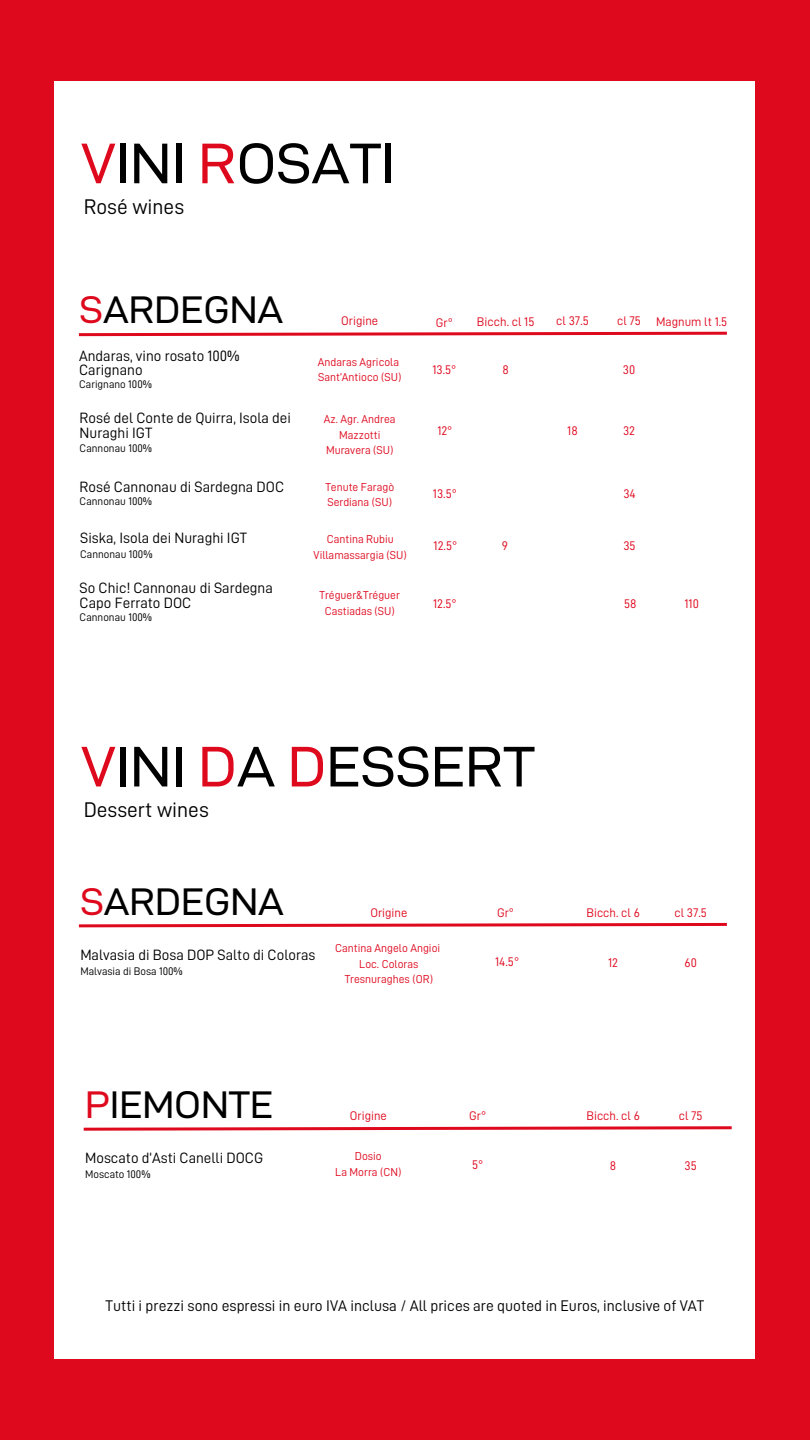
<style>
.page{position:relative;width:810px;height:1440px;background:#df091e}
.page>*{position:absolute;margin:0;border:0;box-sizing:border-box;transform-origin:0 0}
.t1{font:57.4px "D DIN Exp";color:#000}
.t2{font:38.6px "D DIN Exp";color:#000}
.t3{font:21.3px "D DIN";color:#000}
.t4{font:15.5px "D DIN";color:#000}
.t5{font:15px/14.3px "D DIN";color:#000}
.t6{font:12.5px "D DIN";color:#df091e}
.t7{font:11.5px/15.7px "D DIN";color:#df091e;text-align:center}
.t8{font:11px "D DIN";color:#000}
.s1{color:#df091e}
</style>
<div class="page">
<div style="left:55px;top:81px;width:700px;height:1278px;background:#fff"></div>
<svg style="left:78px;top:331px;width:649px;height:6px"></svg>
<svg style="left:83px;top:1126px;width:649px;height:5px"></svg>
<svg style="left:78px;top:922px;width:649px;height:6px"></svg>
<h1 class="t1" style="left:81px;top:132px;width:316px"><span class="s1">V</span>INI <span class="s1">R</span>OSATI</h1>
<h3 class="t3" style="left:84px;top:197px;width:102px">Rosé wines</h3>
<h2 class="t2" style="left:80px;top:288px;width:205px"><span class="s1">S</span>ARDEGNA</h2>
<h5 class="t5" style="left:79px;top:349px;width:162px">Andaras, vino rosato 100%<br>Carignano</h5>
<h4 class="t8" style="left:79px;top:379px;width:74px">Carignano 100%</h4>
<p class="t5" style="left:80px;top:411px;width:213px">Rosé del Conte de Quirra, Isola dei<br>Nuraghi IGT</p>
<h4 class="t8" style="left:80px;top:442px;width:74px">Cannonau 100%</h4>
<h4 class="t5" style="left:80px;top:479px;width:206px">Rosé Cannonau di Sardegna DOC</h4>
<p class="t8" style="left:80px;top:496px;width:74px">Cannonau 100%</p>
<p class="t5" style="left:80px;top:531px;width:168px">Siska, Isola dei Nuraghi IGT</p>
<h4 class="t8" style="left:80px;top:548px;width:74px">Cannonau 100%</h4>
<h4 class="t5" style="left:80px;top:581px;width:195px">So Chic! Cannonau di Sardegna<br>Capo Ferrato DOC</h4>
<p class="t8" style="left:80px;top:612px;width:74px">Cannonau 100%</p>
<h5 class="t6" style="left:341px;top:315px;width:38px">Origine</h5>
<h5 class="t6" style="left:436px;top:317px;width:18px">Gr°</h5>
<h5 class="t6" style="left:477px;top:315px;width:59px">Bicch. cl 15</h5>
<h5 class="t6" style="left:556px;top:315px;width:34px">cl 37.5</h5>
<h5 class="t6" style="left:656px;top:315px;width:73px">Magnum lt 1.5</h5>
<h5 class="t6" style="left:617px;top:315px;width:25px">cl 75</h5>
<p class="t7" style="left:318px;top:354px;width:85px;text-align:left">Andaras Agricola<br>Sant’Antioco (SU)</p>
<h5 class="t6" style="left:432px;top:364px;width:25px">13.5°</h5>
<p class="t6" style="left:502px;top:364px;width:8px">8</p>
<h5 class="t6" style="left:623px;top:364px;width:14px">30</h5>
<p class="t7" style="left:324px;top:411px;width:73px">Az. Agr. Andrea<br>Mazzotti<br>Muravera (SU)</p>
<p class="t6" style="left:437px;top:425px;width:17px">12°</p>
<h5 class="t6" style="left:567px;top:425px;width:12px">18</h5>
<h5 class="t6" style="left:623px;top:425px;width:14px">32</h5>
<h5 class="t7" style="left:325px;top:479px;width:70px;text-align:left">Tenute Faragò<br>Serdiana (SU)</h5>
<p class="t6" style="left:623px;top:487px;width:14px">34</p>
<h5 class="t6" style="left:433px;top:488px;width:25px">13.5°</h5>
<p class="t7" style="left:314px;top:532px;width:95px">Cantina Rubiu<br>Villamassargia (SU)</p>
<p class="t6" style="left:434px;top:540px;width:25px">12.5°</p>
<h5 class="t6" style="left:502px;top:540px;width:8px">9</h5>
<h5 class="t6" style="left:623px;top:540px;width:14px">35</h5>
<p class="t7" style="left:320px;top:588px;width:82px">Tréguer&amp;Tréguer<br>Castiadas (SU)</p>
<p class="t6" style="left:624px;top:597px;width:14px">58</p>
<h5 class="t6" style="left:433px;top:598px;width:25px">12.5°</h5>
<h5 class="t6" style="left:685px;top:597px;width:16px">110</h5>
<h1 class="t1" style="left:81px;top:735px;width:455px"><span class="s1">V</span>INI <span class="s1">D</span>A <span class="s1">D</span>ESSERT</h1>
<h3 class="t3" style="left:84px;top:799px;width:127px">Dessert wines</h3>
<p class="t2" style="left:80px;top:880px;width:205px"><span class="s1">S</span>ARDEGNA</p>
<p class="t6" style="left:370px;top:907px;width:38px">Origine</p>
<h2 class="t6" style="left:497px;top:907px;width:18px">Gr°</h2>
<p class="t6" style="left:586px;top:907px;width:55px">Bicch. cl 6</p>
<p class="t6" style="left:674px;top:907px;width:34px">cl 37.5</p>
<h5 class="t5" style="left:80px;top:948px;width:237px">Malvasia di Bosa DOP Salto di Coloras</h5>
<h5 class="t8" style="left:80px;top:966px;width:104px">Malvasia di Bosa 100%</h5>
<h5 class="t7" style="left:335px;top:940px;width:107px">Cantina Angelo Angioi<br>Loc. Coloras<br>Tresnuraghes (OR)</h5>
<h5 class="t6" style="left:495px;top:955px;width:25px">14.5°</h5>
<h4 class="t6" style="left:685px;top:957px;width:14px">60</h4>
<p class="t6" style="left:608px;top:957px;width:11px">12</p>
<h2 class="t2" style="left:85px;top:1083px;width:189px"><span class="s1">P</span>IEMONTE</h2>
<h5 class="t5" style="left:85px;top:1151px;width:180px">Moscato d’Asti Canelli DOCG</h5>
<h5 class="t8" style="left:85px;top:1169px;width:67px">Moscato 100%</h5>
<h5 class="t6" style="left:350px;top:1110px;width:38px">Origine</h5>
<h5 class="t6" style="left:469px;top:1110px;width:18px">Gr°</h5>
<h5 class="t6" style="left:586px;top:1110px;width:55px">Bicch. cl 6</h5>
<h5 class="t6" style="left:679px;top:1110px;width:25px">cl 75</h5>
<h4 class="t7" style="left:335px;top:1149px;width:68px">Dosio<br>La Morra (CN)</h4>
<p class="t6" style="left:472px;top:1159px;width:13px">5°</p>
<h5 class="t6" style="left:685px;top:1160px;width:14px">35</h5>
<h5 class="t6" style="left:610px;top:1160px;width:8px">8</h5>
<h4 class="t4" style="left:106px;top:1298px;width:600px">Tutti i prezzi sono espressi in euro IVA inclusa / All prices are quoted in Euros, inclusive of VAT</h4>
</div>
